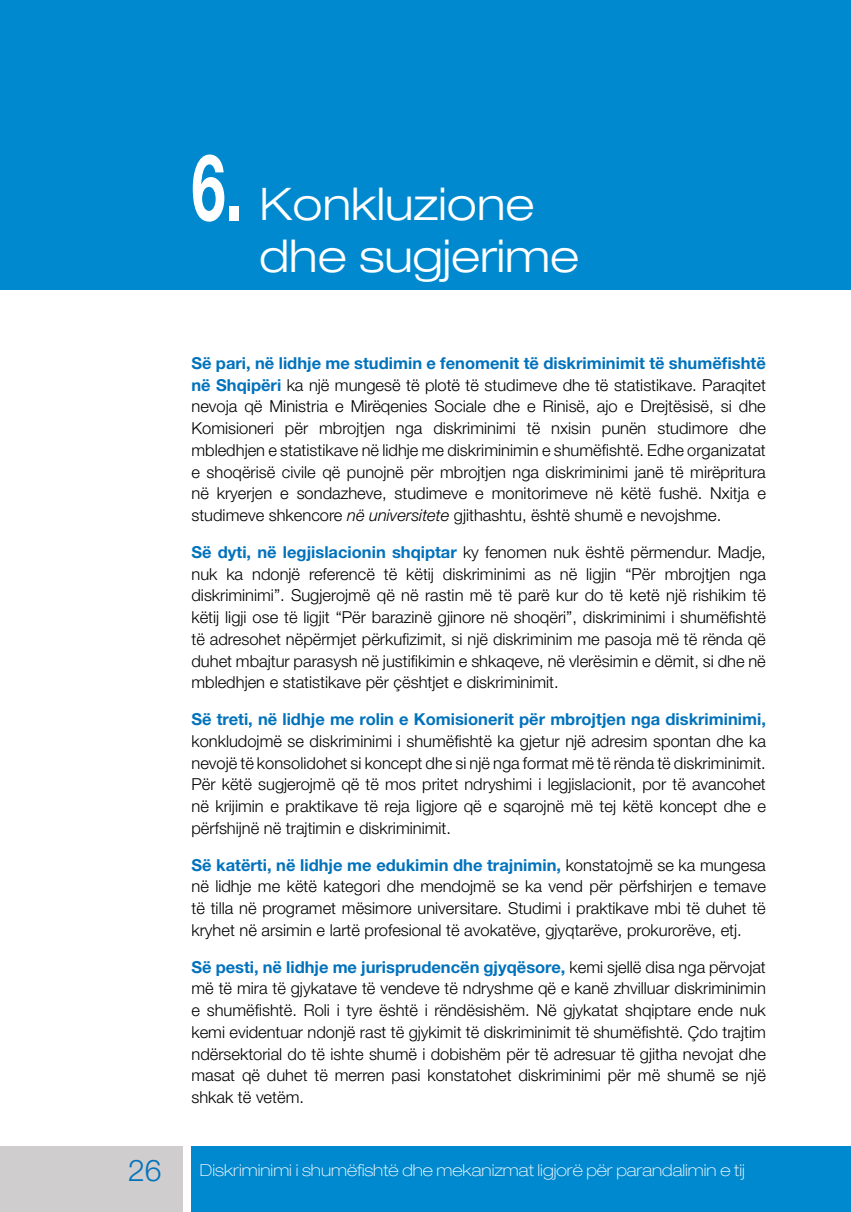
<style>
.page{position:relative;width:851px;height:1212px;background:#fff}
.page>*{position:absolute;margin:0;border:0;box-sizing:border-box;transform-origin:0 0}
.t1{font:300 expanded 45px/51.8px "Helvetica Neue LT Std";color:#fff}
.t2{font:300 30px "Helvetica Neue LT Std";color:#0072bc}
.t3{font:300 16.5px/21.8px "Helvetica Neue LT Std";color:#000;text-align:justify}
.t4{font:700 16.5px "Helvetica Neue LT Std";color:#0072bc}
.t5{font:100 expanded 16.5px "Helvetica Neue LT Std";color:#fff}
.s1{font-weight:700;font-stretch:normal;font-size:92.25px}
.s2{font-weight:700;color:#0072bc}
.s3{font-style:italic}
</style>
<div class="page">
<div style="left:191px;top:1146px;width:659px;height:66px;background:#0089cf"></div>
<div style="left:0;top:1146px;width:183px;height:66px;background:#cfcdcd"></div>
<div style="left:0;top:0;width:850px;height:289px;background:#0089cf"></div>
<h1 class="t1" style="left:259px;top:178px;width:321px;text-indent:-68px"><span class="s1">6.</span> Konkluzione dhe sugjerime</h1>
<p class="t3" style="left:191px;top:352px;width:576px"><span class="s2">Së pari, në lidhje me studimin e fenomenit të diskriminimit të shumëfishtë në Shqipëri</span> ka një mungesë të plotë të studimeve dhe të statistikave. Paraqitet nevoja që Ministria e Mirëqenies Sociale dhe e Rinisë, ajo e Drejtësisë, si dhe Komisioneri për mbrojtjen nga diskriminimi të nxisin punën studimore dhe mbledhjen e statistikave në lidhje me diskriminimin e shumëfishtë. Edhe organizatat e shoqërisë civile që punojnë për mbrojtjen nga diskriminimi janë të mirëpritura në kryerjen e sondazheve, studimeve e monitorimeve në këtë fushë. Nxitja e studimeve shkencore <span class="s3">në universitete</span> gjithashtu, është shumë e nevojshme.</p>
<p class="t3" style="left:191px;top:541px;width:576px"><span class="s2">Së dyti, në legjislacionin shqiptar</span> ky fenomen nuk është përmendur. Madje, nuk ka ndonjë referencë të këtij diskriminimi as në ligjin “Për mbrojtjen nga diskriminimi”. Sugjerojmë që në rastin më të parë kur do të ketë një rishikim të këtij ligji ose të ligjit “Për barazinë gjinore në shoqëri”, diskriminimi i shumëfishtë të adresohet nëpërmjet përkufizimit, si një diskriminim me pasoja më të rënda që duhet mbajtur parasysh në justifikimin e shkaqeve, në vlerësimin e dëmit, si dhe në mbledhjen e statistikave për çështjet e diskriminimit.</p>
<p class="t4" style="left:191px;top:709px;width:576px">Së treti, në lidhje me rolin e Komisionerit për mbrojtjen nga diskriminimi,</p>
<p class="t3" style="left:191px;top:730px;width:576px">konkludojmë se diskriminimi i shumëfishtë ka gjetur një adresim spontan dhe ka nevojë të konsolidohet si koncept dhe si një nga format më të rënda të diskriminimit.<br>Për këtë sugjerojmë që të mos pritet ndryshimi i legjislacionit, por të avancohet në krijimin e praktikave të reja ligjore që e sqarojnë më tej këtë koncept dhe e përfshijnë në trajtimin e diskriminimit.</p>
<p class="t3" style="left:191px;top:853px;width:576px"><span class="s2">Së katërti, në lidhje me edukimin dhe trajnimin,</span> konstatojmë se ka mungesa në lidhje me këtë kategori dhe mendojmë se ka vend për përfshirjen e temave të tilla në programet mësimore universitare. Studimi i praktikave mbi të duhet të kryhet në arsimin e lartë profesional të avokatëve, gjyqtarëve, prokurorëve, etj.</p>
<p class="t3" style="left:191px;top:955px;width:576px"><span class="s2">Së pesti, në lidhje me jurisprudencën gjyqësore,</span> kemi sjellë disa nga përvojat më të mira të gjykatave të vendeve të ndryshme që e kanë zhvilluar diskriminimin e shumëfishtë. Roli i tyre është i rëndësishëm. Në gjykatat shqiptare ende nuk kemi evidentuar ndonjë rast të gjykimit të diskriminimit të shumëfishtë. Çdo trajtim ndërsektorial do të ishte shumë i dobishëm për të adresuar të gjitha nevojat dhe masat që duhet të merren pasi konstatohet diskriminimi për më shumë se një shkak të vetëm.</p>
<h2 class="t2" style="left:128px;top:1152px;width:35px">26</h2>
<p class="t5" style="left:200px;top:1160px;width:546px">Diskriminimi i shumëfishtë dhe mekanizmat ligjorë për parandalimin e tij</p>
</div>
